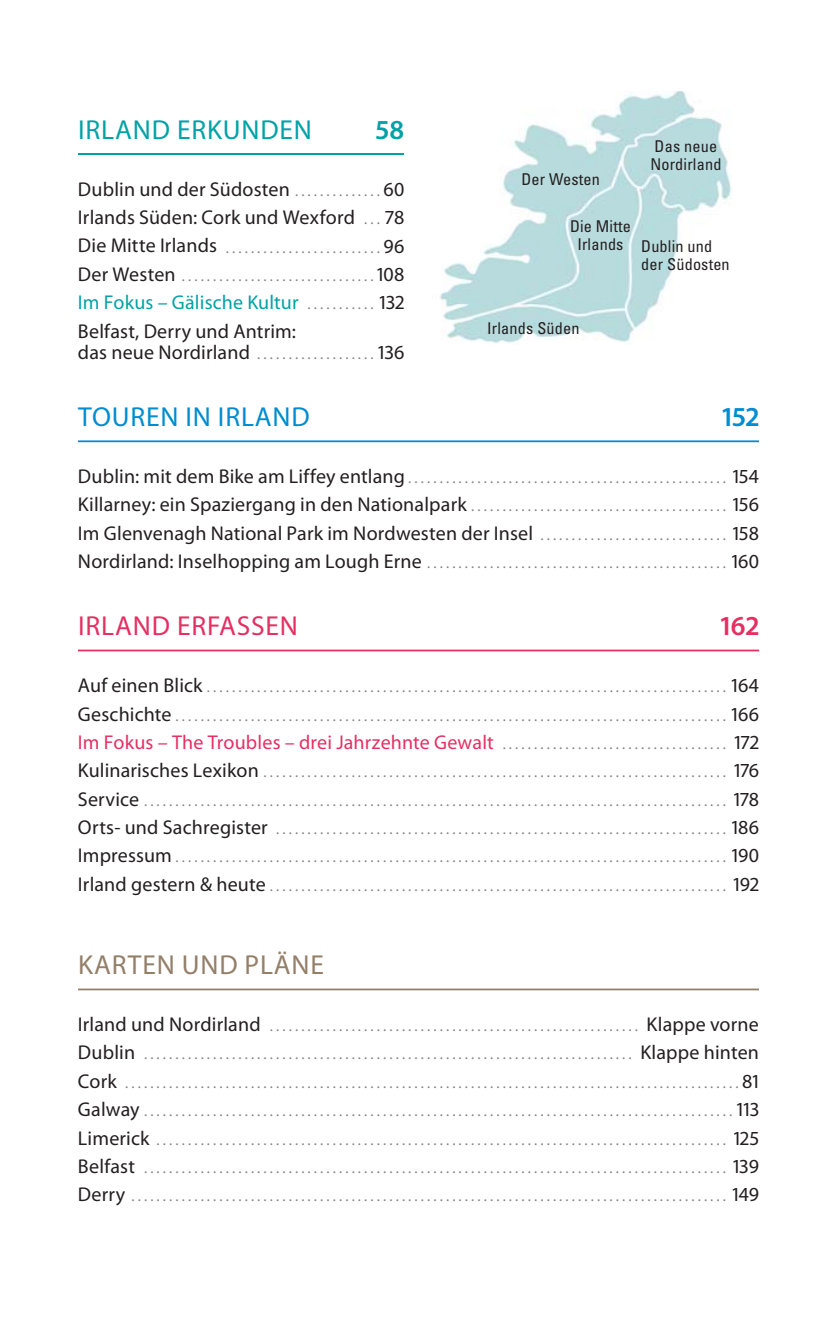
<style>
.page{position:relative;width:837px;height:1333px;background:#fff}
.page>*{position:absolute;margin:0;border:0;box-sizing:border-box;transform-origin:0 0}
.t1{font:27.5px "Myriad Pro";letter-spacing:.03em;color:#00a2a5}
.t2{font:27.5px "Myriad Pro";letter-spacing:.03em;color:#008cd0}
.t3{font:27.5px "Myriad Pro";letter-spacing:.03em;color:#e52f63}
.t4{font:27.5px "Myriad Pro";letter-spacing:.03em;color:#948069}
.t5{font:600 27.5px "Myriad Pro";color:#008cd0}
.t6{font:600 27.5px "Myriad Pro";color:#e52f63}
.t7{font:600 27.5px "Myriad Pro";color:#00a2a5}
.t8{font:20px/28.2px "Myriad Pro";letter-spacing:.01em;color:#231f20}
.t9{font:20px "Myriad Pro";letter-spacing:.005em;color:#e52f63}
.t10{font:condensed 16.25px/17.5px "Univers";letter-spacing:.01em;color:#231f20}
.t11{font:15px/28.2px "Myriad Pro";color:#808285}
.s1{font-size:15px;color:#808285}
.s2{font-size:20px;color:#231f20}
.s3{color:#00a2a5}
.s4{color:#231f20}
</style>
<div class="page">
<hr style="left:78px;top:153px;width:326px;height:2px;background:#00a2a5">
<hr style="left:78px;top:440px;width:680px;height:2px;background:#008cd0">
<hr style="left:78px;top:649px;width:680px;height:2px;background:#e52f63">
<hr style="left:78px;top:988px;width:680px;height:2px;background:#948069">
<img style="left:440px;top:91px;width:291px;height:252px">
<h1 class="t1" style="left:78px;top:119px;width:235px">IRLAND ERKUNDEN</h1>
<h1 class="t7" style="left:376px;top:119px;width:30px">58</h1>
<h2 class="t8" style="left:78px;top:177px;width:327px">Dublin und der Südosten <span class="s1">. . . . . . . . . . . . . .</span> 60<br>Irlands Süden: Cork und Wexford <span class="s1">. . .</span> 78</h2>
<p class="t11" style="left:78px;top:235px;width:327px"><span class="s2">Die Mitte Irlands</span> . . . . . . . . . . . . . . . . . . . . . . . . . <span class="s2">96<br>Der Westen</span> . . . . . . . . . . . . . . . . . . . . . . . . . . . . . . . <span class="s2">108</span></p>
<h2 class="t8" style="left:78px;top:290px;width:327px"><span class="s3">Im Fokus – Gälische Kultur</span> <span class="s1">. . . . . . . . . . .</span> 132<br>Belfast, Derry und Antrim:</h2>
<h2 class="t8" style="left:78px;top:340px;width:327px">das neue Nordirland <span class="s1">. . . . . . . . . . . . . . . . . . .</span> 136</h2>
<p class="t10" style="left:521px;top:172px;width:80px">Der Westen</p>
<p class="t10" style="left:650px;top:139px;width:72px">Das neue<br>Nordirland</p>
<p class="t10" style="left:569px;top:219px;width:62px;text-align:center">Die Mitte<br>Irlands</p>
<p class="t10" style="left:641px;top:239px;width:90px">Dublin und der Südosten</p>
<p class="t10" style="left:487px;top:321px;width:94px">Irlands Süden</p>
<h1 class="t2" style="left:78px;top:406px;width:233px">TOUREN IN IRLAND</h1>
<h1 class="t5" style="left:722px;top:406px;width:38px">152</h1>
<p class="t11" style="left:78px;top:465px;width:682px"><span class="s2">Dublin: mit dem Bike am Liffey entlang</span> . . . . . . . . . . . . . . . . . . . . . . . . . . . . . . . . . . . . . . . . . . . . . . . . . . . <span class="s2">154</span></p>
<h2 class="t8" style="left:78px;top:492px;width:682px">Killarney: ein Spaziergang in den Nationalpark <span class="s1">. . . . . . . . . . . . . . . . . . . . . . . . . . . . . . . . . . . . . . . . .</span> 156<br>Im Glenvenagh National Park im Nordwesten der Insel <span class="s1">. . . . . . . . . . . . . . . . . . . . . . . . . . . . . .</span> 158</h2>
<p class="t11" style="left:78px;top:550px;width:682px"><span class="s2">Nordirland: Inselhopping am Lough Erne</span> . . . . . . . . . . . . . . . . . . . . . . . . . . . . . . . . . . . . . . . . . . . . . . . . <span class="s2">160</span></p>
<h1 class="t3" style="left:78px;top:615px;width:221px">IRLAND ERFASSEN</h1>
<h1 class="t6" style="left:720px;top:615px;width:40px">162</h1>
<p class="t11" style="left:78px;top:674px;width:682px"><span class="s2">Auf einen Blick</span> . . . . . . . . . . . . . . . . . . . . . . . . . . . . . . . . . . . . . . . . . . . . . . . . . . . . . . . . . . . . . . . . . . . . . . . . . . . . . . . . . . . <span class="s2">164<br>Geschichte</span> . . . . . . . . . . . . . . . . . . . . . . . . . . . . . . . . . . . . . . . . . . . . . . . . . . . . . . . . . . . . . . . . . . . . . . . . . . . . . . . . . . . . . . . . <span class="s2">166</span></p>
<h2 class="t9" style="left:78px;top:734px;width:682px">Im Fokus – The Troubles – drei Jahrzehnte Gewalt <span class="s1">. . . . . . . . . . . . . . . . . . . . . . . . . . . . . . . . . . . .</span> <span class="s4">172</span></h2>
<p class="t11" style="left:78px;top:759px;width:682px;text-align:justify"><span class="s2">Kulinarisches Lexikon</span> . . . . . . . . . . . . . . . . . . . . . . . . . . . . . . . . . . . . . . . . . . . . . . . . . . . . . . . . . . . . . . . . . . . . . . . . . . <span class="s2">176<br>Service</span> . . . . . . . . . . . . . . . . . . . . . . . . . . . . . . . . . . . . . . . . . . . . . . . . . . . . . . . . . . . . . . . . . . . . . . . . . . . . . . . . . . . . . . . . . . . . . <span class="s2">178<br>Orts- und Sachregister</span> . . . . . . . . . . . . . . . . . . . . . . . . . . . . . . . . . . . . . . . . . . . . . . . . . . . . . . . . . . . . . . . . . . . . . . . . <span class="s2">186<br>Impressum</span> . . . . . . . . . . . . . . . . . . . . . . . . . . . . . . . . . . . . . . . . . . . . . . . . . . . . . . . . . . . . . . . . . . . . . . . . . . . . . . . . . . . . . . . . <span class="s2">190<br>Irland gestern &amp; heute</span> . . . . . . . . . . . . . . . . . . . . . . . . . . . . . . . . . . . . . . . . . . . . . . . . . . . . . . . . . . . . . . . . . . . . . . . . . <span class="s2">192</span></p>
<h1 class="t4" style="left:78px;top:954px;width:247px">KARTEN UND PLÄNE</h1>
<p class="t11" style="left:78px;top:1013px;width:682px;text-align:justify"><span class="s2">Irland und Nordirland</span> . . . . . . . . . . . . . . . . . . . . . . . . . . . . . . . . . . . . . . . . . . . . . . . . . . . . . . . . . . . <span class="s2">Klappe vorne Dublin</span> . . . . . . . . . . . . . . . . . . . . . . . . . . . . . . . . . . . . . . . . . . . . . . . . . . . . . . . . . . . . . . . . . . . . . . . . . . . . . . <span class="s2">Klappe hinten Cork</span> . . . . . . . . . . . . . . . . . . . . . . . . . . . . . . . . . . . . . . . . . . . . . . . . . . . . . . . . . . . . . . . . . . . . . . . . . . . . . . . . . . . . . . . . . . . . . . . . . . <span class="s2">81<br>Galway</span> . . . . . . . . . . . . . . . . . . . . . . . . . . . . . . . . . . . . . . . . . . . . . . . . . . . . . . . . . . . . . . . . . . . . . . . . . . . . . . . . . . . . . . . . . . . . . . <span class="s2">113<br>Limerick</span> . . . . . . . . . . . . . . . . . . . . . . . . . . . . . . . . . . . . . . . . . . . . . . . . . . . . . . . . . . . . . . . . . . . . . . . . . . . . . . . . . . . . . . . . . . . <span class="s2">125<br>Belfast</span> . . . . . . . . . . . . . . . . . . . . . . . . . . . . . . . . . . . . . . . . . . . . . . . . . . . . . . . . . . . . . . . . . . . . . . . . . . . . . . . . . . . . . . . . . . . . . <span class="s2">139<br>Derry</span> . . . . . . . . . . . . . . . . . . . . . . . . . . . . . . . . . . . . . . . . . . . . . . . . . . . . . . . . . . . . . . . . . . . . . . . . . . . . . . . . . . . . . . . . . . . . . . . <span class="s2">149</span></p>
</div>
